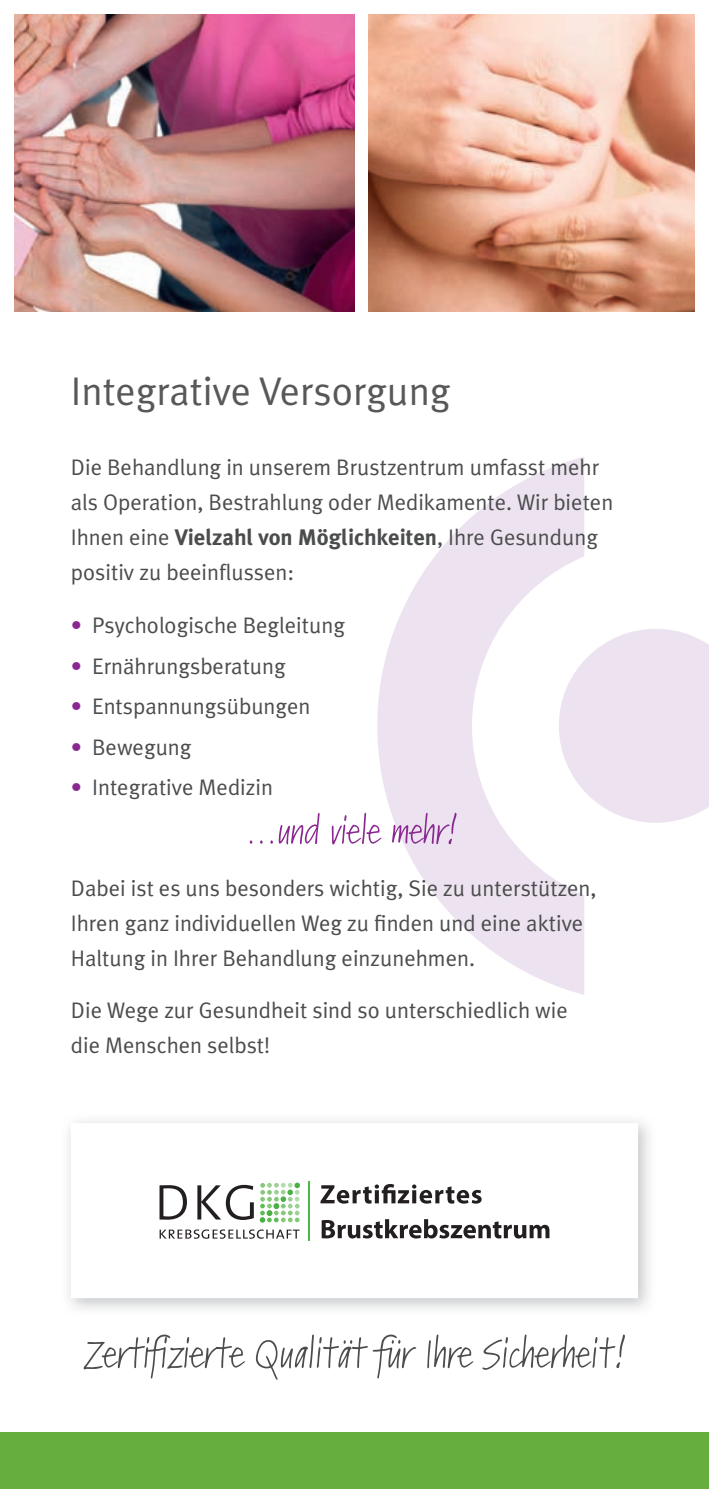
<style>
.page{position:relative;width:709px;height:1489px;background:#fff}
.page>*{position:absolute;margin:0;border:0;box-sizing:border-box;transform-origin:0 0}
.t1{font:40px "Meta Plus Normal";color:#57585a}
.t2{font:22.5px/35px "Meta Plus Normal";color:#4b4c4d}
.t3{font:700 22.5px "Meta Plus";color:#4b4c4d}
.s1{font-family:"Meta Plus Normal";font-weight:400}
.s2{color:#892890}
</style>
<div class="page">
<div style="left:71px;top:1122px;width:567px;height:176px;background:#fff;border:1px solid #fff"></div>
<div style="left:0;top:1431px;width:709px;height:57px;background:#66ae3d"></div>
<img style="left:14px;top:14px;width:340px;height:298px">
<img style="left:368px;top:14px;width:327px;height:298px">
<svg style="left:377px;top:457px;width:287px;height:537px"></svg>
<svg style="left:559px;top:628px;width:150px;height:194px"></svg>
<hr style="left:308px;top:1180px;width:2px;height:60px;background:#4cb848">
<svg style="left:160px;top:1229px;width:139px;height:9px"></svg>
<svg style="left:159px;top:1184px;width:95px;height:35px"></svg>
<svg style="left:260px;top:1182px;width:40px;height:40px"></svg>
<svg style="left:320px;top:1184px;width:161px;height:19px"></svg>
<svg style="left:322px;top:1219px;width:227px;height:19px"></svg>
<svg style="left:84px;top:1334px;width:541px;height:45px"></svg>
<svg style="left:250px;top:812px;width:206px;height:32px"></svg>
<h1 class="t1" style="left:71px;top:368px;width:381px">Integrative Versorgung</h1>
<p class="t2" style="left:71px;top:449px;width:544px">Die Behandlung in unserem Brustzentrum umfasst mehr als Operation, Bestrahlung oder Medikamente. Wir bieten</p>
<p class="t3" style="left:71px;top:524px;width:528px"><span class="s1">Ihnen eine</span> Vielzahl von Möglichkeiten<span class="s1">, Ihre Gesundung</span></p>
<p class="t2" style="left:71px;top:554px;width:225px">positiv zu beeinflussen:</p>
<p class="t2" style="left:71px;top:607px;width:275px"><span class="s2">•</span> Psychologische Begleitung</p>
<p class="t2" style="left:71px;top:648px;width:216px"><span class="s2">•</span> Ernährungsberatung</p>
<p class="t2" style="left:71px;top:688px;width:241px"><span class="s2">•</span> Entspannungsübungen</p>
<p class="t2" style="left:71px;top:729px;width:122px"><span class="s2">•</span> Bewegung</p>
<p class="t2" style="left:71px;top:769px;width:204px"><span class="s2">•</span> Integrative Medizin</p>
<p class="t2" style="left:71px;top:869px;width:527px">Dabei ist es uns besonders wichtig, Sie zu unterstützen,<br>Ihren ganz individuellen Weg zu finden und eine aktive<br>Haltung in Ihrer Behandlung einzunehmen.</p>
<p class="t2" style="left:71px;top:992px;width:498px">Die Wege zur Gesundheit sind so unterschiedlich wie die Menschen selbst!</p>
</div>
